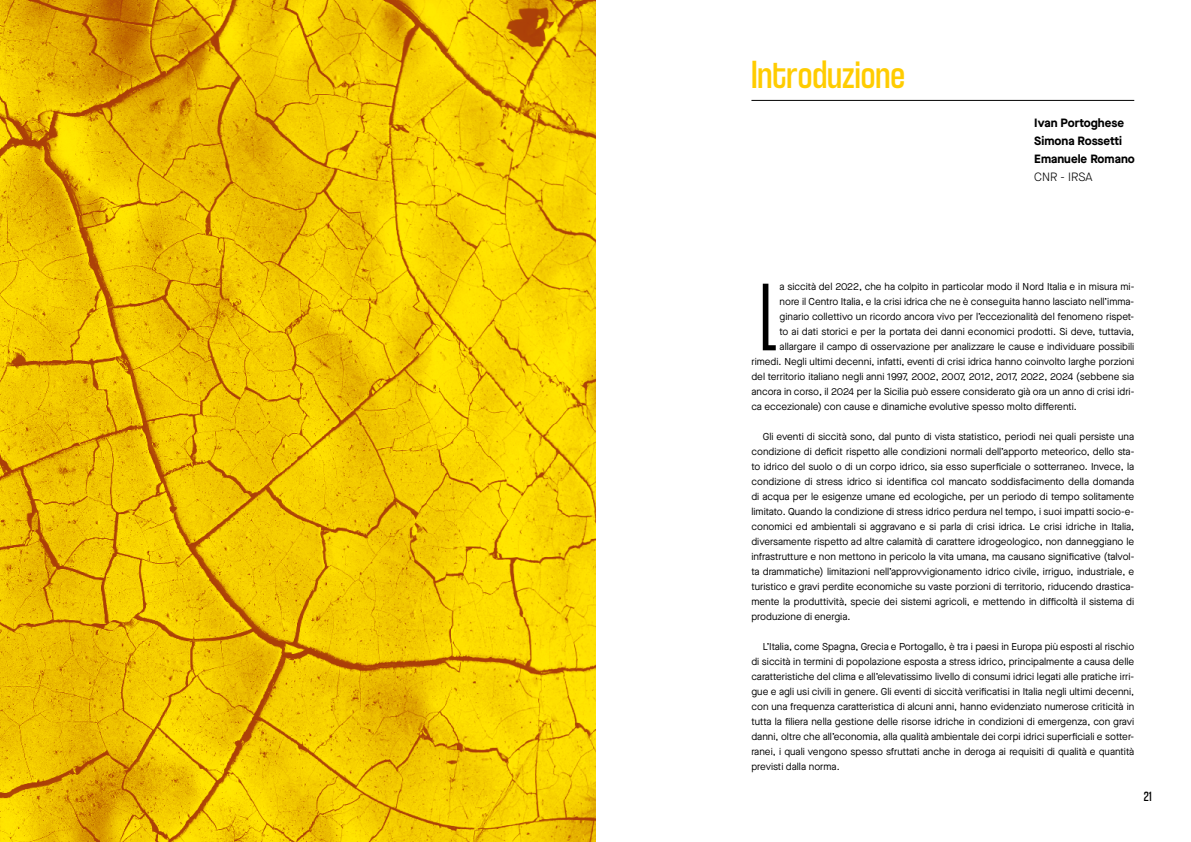
<style>
.page{position:relative;width:1191px;height:842px;background:#fff}
.page>*{position:absolute;margin:0;border:0;box-sizing:border-box;transform-origin:0 0}
.t1{font:100.4px "Coolvetica Crammed Rg";color:#000}
.t2{font:41px "Coolvetica Condensed Rg";color:#fc0}
.t3{font:14px "Coolvetica Condensed Rg";color:#000}
.t4{font:700 12px/18px "Maison Neue";color:#000}
.t5{font:300 12px "Maison Neue";color:#000}
.t6{font:10px/15px "Maison Neue";color:#000;text-align:justify}
</style>
<div class="page">
<hr style="left:751px;top:100px;width:383px;height:1px;background:#000">
<img style="left:0;top:0;width:595px;height:842px">
<h2 class="t2" style="left:751px;top:49px;width:155px">Introduzione</h2>
<p class="t4" style="left:1034px;top:113px;width:102px">Ivan Portoghese<br>Simona Rossetti<br>Emanuele Romano</p>
<p class="t5" style="left:1034px;top:169px;width:59px">CNR - IRSA</p>
<h1 class="t1" style="left:761px;top:265px;width:16px">L</h1>
<p class="t6" style="left:779px;top:279px;width:356px">a siccità del 2022, che ha colpito in particolar modo il Nord Italia e in misura mi-</p>
<p class="t6" style="left:779px;top:294px;width:356px">nore il Centro Italia, e la crisi idrica che ne è conseguita hanno lasciato nell’imma-</p>
<p class="t6" style="left:779px;top:309px;width:356px">ginario collettivo un ricordo ancora vivo per l’eccezionalità del fenomeno rispet-</p>
<p class="t6" style="left:779px;top:324px;width:356px">to ai dati storici e per la portata dei danni economici prodotti. Si deve, tuttavia,</p>
<p class="t6" style="left:779px;top:339px;width:356px">allargare il campo di osservazione per analizzare le cause e individuare possibili</p>
<p class="t6" style="left:751px;top:354px;width:384px">rimedi. Negli ultimi decenni, infatti, eventi di crisi idrica hanno coinvolto larghe porzioni</p>
<p class="t6" style="left:751px;top:369px;width:384px">del territorio italiano negli anni 1997, 2002, 2007, 2012, 2017, 2022, 2024 (sebbene sia</p>
<p class="t6" style="left:751px;top:384px;width:384px">ancora in corso, il 2024 per la Sicilia può essere considerato già ora un anno di crisi idri-</p>
<p class="t6" style="left:751px;top:399px;width:327px">ca eccezionale) con cause e dinamiche evolutive spesso molto differenti.</p>
<p class="t6" style="left:751px;top:429px;width:384px;text-indent:11px">Gli eventi di siccità sono, dal punto di vista statistico, periodi nei quali persiste una condizione di deficit rispetto alle condizioni normali dell’apporto meteorico, dello sta&shy;to idrico del suolo o di un corpo idrico, sia esso superficiale o sotterraneo. Invece, la condizione di stress idrico si identifica col mancato soddisfacimento della domanda di acqua per le esigenze umane ed ecologiche, per un periodo di tempo solitamente limitato. Quando la condizione di stress idrico perdura nel tempo, i suoi impatti socio-e&shy;conomici ed ambientali si aggravano e si parla di crisi idrica. Le crisi idriche in Italia, diversamente rispetto ad altre calamità di carattere idrogeologico, non danneggiano le infrastrutture e non mettono in pericolo la vita umana, ma causano significative (talvol&shy;ta drammatiche) limitazioni nell’approvvigionamento idrico civile, irriguo, industriale, e turistico e gravi perdite economiche su vaste porzioni di territorio, riducendo drastica&shy;mente la produttività, specie dei sistemi agricoli, e mettendo in difficoltà il sistema di produzione di energia.</p>
<p class="t6" style="left:751px;top:639px;width:384px;text-indent:11px">L’Italia, come Spagna, Grecia e Portogallo, è tra i paesi in Europa più esposti al rischio di siccità in termini di popolazione esposta a stress idrico, principalmente a causa delle caratteristiche del clima e all’elevatissimo livello di consumi idrici legati alle pratiche irri&shy;gue e agli usi civili in genere. Gli eventi di siccità verificatisi in Italia negli ultimi decenni, con una frequenza caratteristica di alcuni anni, hanno evidenziato numerose criticità in tutta la filiera nella gestione delle risorse idriche in condizioni di emergenza, con gravi danni, oltre che all’economia, alla qualità ambientale dei corpi idrici superficiali e sotter&shy;ranei, i quali vengono spesso sfruttati anche in deroga ai requisiti di qualità e quantità previsti dalla norma.</p>
<h3 class="t3" style="left:1143px;top:787px;width:9px">21</h3>
</div>
